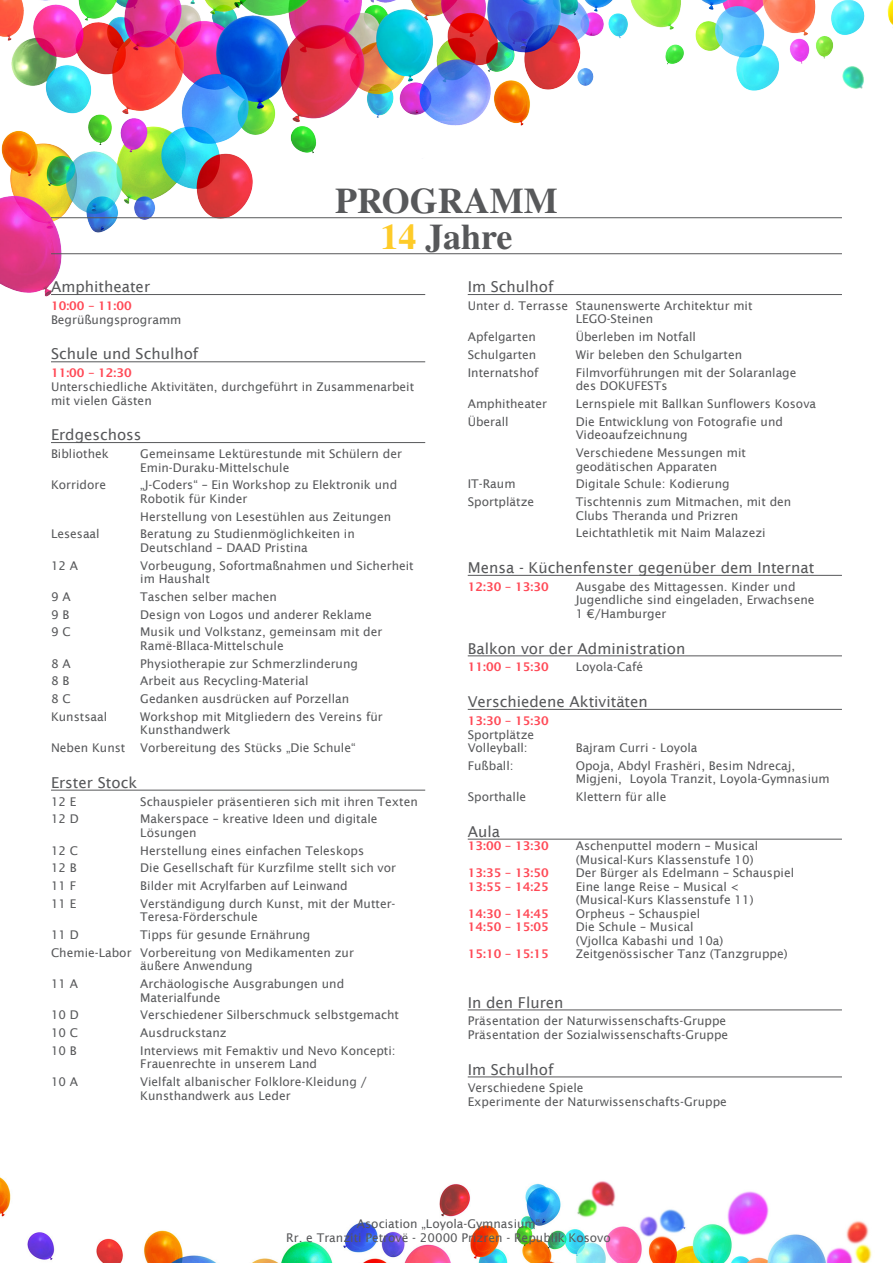
<style>
.page{position:relative;width:893px;height:1263px;background:#fff}
.page>*{position:absolute;margin:0;border:0;box-sizing:border-box;transform-origin:0 0}
.t1{font:700 36px/36px "Times LT Std";color:#57585a;text-align:center}
.t2{font:15px "Lucida Sans";color:#57585a}
.t3{font:12px/13.5px "Lucida Sans";color:#57585a}
.t4{font:600 12px "Lucida Sans";color:#ff4a57}
.s1{color:#fecb29}
</style>
<div class="page">
<img style="left:0;top:1177px;width:872px;height:86px">
<img style="left:0;top:0;width:893px;height:297px">
<hr style="left:51px;top:217px;width:791px;height:1px;background:#57585a">
<hr style="left:51px;top:253px;width:791px;height:1px;background:#57585a">
<hr style="left:51px;top:294px;width:374px;height:1px;background:#57585a">
<hr style="left:51px;top:362px;width:374px;height:1px;background:#57585a">
<hr style="left:51px;top:442px;width:374px;height:1px;background:#57585a">
<hr style="left:51px;top:790px;width:374px;height:1px;background:#57585a">
<hr style="left:468px;top:294px;width:374px;height:1px;background:#57585a">
<hr style="left:468px;top:575px;width:374px;height:1px;background:#57585a">
<hr style="left:468px;top:656px;width:374px;height:1px;background:#57585a">
<hr style="left:468px;top:709px;width:374px;height:1px;background:#57585a">
<hr style="left:468px;top:839px;width:374px;height:1px;background:#57585a">
<hr style="left:468px;top:1010px;width:374px;height:1px;background:#57585a">
<hr style="left:468px;top:1077px;width:374px;height:1px;background:#57585a">
<h1 class="t1" style="left:335px;top:182px;width:224px">PROGRAMM<br><span class="s1">14</span> Jahre</h1>
<p class="t2" style="left:51px;top:278px;width:101px">Amphitheater</p>
<p class="t4" style="left:51px;top:299px;width:82px">10:00 – 11:00</p>
<p class="t3" style="left:51px;top:312px;width:132px">Begrüßungsprogramm</p>
<p class="t2" style="left:51px;top:345px;width:149px">Schule und Schulhof</p>
<p class="t4" style="left:51px;top:366px;width:82px">11:00 – 12:30</p>
<p class="t3" style="left:51px;top:380px;width:365px">Unterschiedliche Aktivitäten, durchgeführt in Zusammenarbeit mit vielen Gästen</p>
<p class="t2" style="left:51px;top:426px;width:92px">Erdgeschoss</p>
<p class="t3" style="left:51px;top:447px;width:59px">Bibliothek</p>
<p class="t3" style="left:140px;top:447px;width:263px">Gemeinsame Lektürestunde mit Schülern der<br>Emin-Duraku-Mittelschule</p>
<p class="t3" style="left:51px;top:478px;width:56px">Korridore</p>
<p class="t3" style="left:140px;top:478px;width:258px">„J-Coders“ – Ein Workshop zu Elektronik und<br>Robotik für Kinder</p>
<p class="t3" style="left:140px;top:509px;width:252px">Herstellung von Lesestühlen aus Zeitungen</p>
<p class="t3" style="left:51px;top:527px;width:50px">Lesesaal</p>
<p class="t3" style="left:140px;top:527px;width:216px">Beratung zu Studienmöglichkeiten in<br>Deutschland – DAAD Pristina</p>
<p class="t3" style="left:51px;top:558px;width:29px">12 A</p>
<p class="t3" style="left:140px;top:558px;width:275px">Vorbeugung, Sofortmaßnahmen und Sicherheit im Haushalt</p>
<p class="t3" style="left:51px;top:589px;width:21px">9 A</p>
<p class="t3" style="left:140px;top:589px;width:138px">Taschen selber machen</p>
<p class="t3" style="left:51px;top:607px;width:20px">9 B</p>
<p class="t3" style="left:140px;top:607px;width:233px">Design von Logos und anderer Reklame</p>
<p class="t3" style="left:51px;top:625px;width:21px">9 C</p>
<p class="t3" style="left:140px;top:625px;width:244px">Musik und Volkstanz, gemeinsam mit der<br>Ramë-Bllaca-Mittelschule</p>
<p class="t3" style="left:51px;top:656px;width:21px">8 A</p>
<p class="t3" style="left:140px;top:656px;width:219px">Physiotherapie zur Schmerzlinderung</p>
<p class="t3" style="left:51px;top:674px;width:20px">8 B</p>
<p class="t3" style="left:140px;top:674px;width:170px">Arbeit aus Recycling-Material</p>
<p class="t3" style="left:51px;top:692px;width:21px">8 C</p>
<p class="t3" style="left:140px;top:692px;width:210px">Gedanken ausdrücken auf Porzellan</p>
<p class="t3" style="left:51px;top:709px;width:58px">Kunstsaal</p>
<p class="t3" style="left:140px;top:709px;width:244px">Workshop mit Mitgliedern des Vereins für<br>Kunsthandwerk</p>
<p class="t3" style="left:51px;top:741px;width:306px">Neben Kunst Vorbereitung des Stücks „Die Schule“</p>
<p class="t2" style="left:51px;top:773px;width:88px">Erster Stock</p>
<p class="t3" style="left:51px;top:794px;width:27px">12 E</p>
<p class="t3" style="left:140px;top:794px;width:279px">Schauspieler präsentieren sich mit ihren Texten</p>
<p class="t3" style="left:51px;top:812px;width:29px">12 D</p>
<p class="t3" style="left:140px;top:812px;width:239px">Makerspace – kreative Ideen und digitale<br>Lösungen</p>
<p class="t3" style="left:51px;top:843px;width:29px">12 C</p>
<p class="t3" style="left:140px;top:843px;width:225px">Herstellung eines einfachen Teleskops</p>
<p class="t3" style="left:51px;top:861px;width:27px">12 B</p>
<p class="t3" style="left:140px;top:861px;width:257px">Die Gesellschaft für Kurzfilme stellt sich vor</p>
<p class="t3" style="left:51px;top:879px;width:27px">11 F</p>
<p class="t3" style="left:140px;top:879px;width:209px">Bilder mit Acrylfarben auf Leinwand</p>
<p class="t3" style="left:51px;top:896px;width:27px">11 E</p>
<p class="t3" style="left:140px;top:896px;width:257px">Verständigung durch Kunst, mit der Mutter-<br>Teresa-Förderschule</p>
<p class="t3" style="left:51px;top:928px;width:29px">11 D</p>
<p class="t3" style="left:51px;top:926px;width:304px;line-height:17.7px;text-indent:89px">Tipps für gesunde Ernährung<br>Chemie-Labor Vorbereitung von Medikamenten zur</p>
<p class="t3" style="left:140px;top:959px;width:114px">äußere Anwendung</p>
<p class="t3" style="left:51px;top:977px;width:29px">11 A</p>
<p class="t3" style="left:140px;top:977px;width:205px">Archäologische Ausgrabungen und<br>Materialfunde</p>
<p class="t3" style="left:51px;top:1008px;width:29px">10 D</p>
<p class="t3" style="left:140px;top:1008px;width:260px">Verschiedener Silberschmuck selbstgemacht</p>
<p class="t3" style="left:51px;top:1026px;width:29px">10 C</p>
<p class="t3" style="left:140px;top:1026px;width:88px">Ausdruckstanz</p>
<p class="t3" style="left:51px;top:1043px;width:27px">10 B</p>
<p class="t3" style="left:140px;top:1043px;width:257px">Interviews mit Femaktiv und Nevo Koncepti:<br>Frauenrechte in unserem Land</p>
<p class="t3" style="left:51px;top:1075px;width:29px">10 A</p>
<p class="t3" style="left:140px;top:1075px;width:228px">Vielfalt albanischer Folklore-Kleidung /<br>Kunsthandwerk aus Leder</p>
<p class="t2" style="left:468px;top:278px;width:87px">Im Schulhof</p>
<p class="t3" style="left:576px;top:299px;width:178px;text-indent:-108px">Unter d. Terrasse Staunenswerte Architektur mit<br>LEGO-Steinen</p>
<p class="t3" style="left:468px;top:330px;width:70px">Apfelgarten</p>
<p class="t3" style="left:576px;top:330px;width:122px">Überleben im Notfall</p>
<p class="t3" style="left:468px;top:348px;width:70px">Schulgarten</p>
<p class="t3" style="left:576px;top:348px;width:168px">Wir beleben den Schulgarten</p>
<p class="t3" style="left:468px;top:365px;width:72px">Internatshof</p>
<p class="t3" style="left:576px;top:365px;width:222px">Filmvorführungen mit der Solaranlage des DOKUFESTs</p>
<p class="t3" style="left:468px;top:397px;width:81px">Amphitheater</p>
<p class="t3" style="left:576px;top:397px;width:242px">Lernspiele mit Ballkan Sunflowers Kosova</p>
<p class="t3" style="left:468px;top:414px;width:43px">Überall</p>
<p class="t3" style="left:576px;top:414px;width:209px">Die Entwicklung von Fotografie und<br>Videoaufzeichnung</p>
<p class="t3" style="left:576px;top:446px;width:172px">Verschiedene Messungen mit geodätischen Apparaten</p>
<p class="t3" style="left:468px;top:477px;width:49px">IT-Raum</p>
<p class="t3" style="left:576px;top:477px;width:155px">Digitale Schule: Kodierung</p>
<p class="t3" style="left:468px;top:495px;width:68px">Sportplätze</p>
<p class="t3" style="left:576px;top:495px;width:217px">Tischtennis zum Mitmachen, mit den<br>Clubs Theranda und Prizren</p>
<p class="t3" style="left:576px;top:526px;width:191px">Leichtathletik mit Naim Malazezi</p>
<p class="t2" style="left:468px;top:558px;width:348px">Mensa - Küchenfenster gegenüber dem Internat</p>
<p class="t4" style="left:468px;top:579px;width:82px">12:30 – 13:30</p>
<p class="t3" style="left:576px;top:579px;width:240px">Ausgabe des Mittagessen. Kinder und<br>Jugendliche sind eingeladen, Erwachsene<br>1 €/Hamburger</p>
<p class="t2" style="left:468px;top:639px;width:219px">Balkon vor der Administration</p>
<p class="t4" style="left:468px;top:660px;width:82px">11:00 – 15:30</p>
<p class="t3" style="left:576px;top:660px;width:69px">Loyola-Café</p>
<p class="t2" style="left:468px;top:692px;width:182px">Verschiedene Aktivitäten</p>
<p class="t4" style="left:468px;top:713px;width:82px">13:30 – 15:30</p>
<p class="t3" style="left:468px;top:727px;width:68px">Sportplätze<br>Volleyball:</p>
<p class="t3" style="left:576px;top:741px;width:123px">Bajram Curri - Loyola</p>
<p class="t3" style="left:468px;top:758px;width:47px">Fußball:</p>
<p class="t3" style="left:576px;top:758px;width:256px">Opoja, Abdyl Frashëri, Besim Ndrecaj,<br>Migjeni, Loyola Tranzit, Loyola-Gymnasium</p>
<p class="t3" style="left:468px;top:790px;width:60px">Sporthalle</p>
<p class="t3" style="left:576px;top:790px;width:92px">Klettern für alle</p>
<p class="t2" style="left:468px;top:822px;width:34px">Aula</p>
<p class="t4" style="left:468px;top:839px;width:82px">13:00 – 13:30</p>
<p class="t3" style="left:576px;top:839px;width:184px">Aschenputtel modern – Musical (Musical-Kurs Klassenstufe 10)</p>
<p class="t4" style="left:468px;top:866px;width:82px">13:35 – 13:50</p>
<p class="t3" style="left:576px;top:866px;width:220px">Der Bürger als Edelmann – Schauspiel</p>
<p class="t4" style="left:468px;top:879px;width:82px">13:55 – 14:25</p>
<p class="t3" style="left:576px;top:879px;width:179px">Eine lange Reise – Musical &lt; (Musical-Kurs Klassenstufe 11)</p>
<p class="t4" style="left:468px;top:906px;width:82px">14:30 – 14:45</p>
<p class="t3" style="left:576px;top:906px;width:126px">Orpheus – Schauspiel</p>
<p class="t4" style="left:468px;top:920px;width:82px">14:50 – 15:05</p>
<p class="t3" style="left:576px;top:920px;width:149px">Die Schule – Musical (Vjollca Kabashi und 10a)</p>
<p class="t4" style="left:468px;top:947px;width:82px">15:10 – 15:15</p>
<p class="t3" style="left:576px;top:947px;width:213px">Zeitgenössischer Tanz (Tanzgruppe)</p>
<p class="t2" style="left:468px;top:993px;width:97px">In den Fluren</p>
<p class="t3" style="left:468px;top:1014px;width:262px">Präsentation der Naturwissenschafts-Gruppe<br>Präsentation der Sozialwissenschafts-Gruppe</p>
<p class="t2" style="left:468px;top:1060px;width:87px">Im Schulhof</p>
<p class="t3" style="left:468px;top:1081px;width:261px">Verschiedene Spiele<br>Experimente der Naturwissenschafts-Gruppe</p>
<p class="t3" style="left:286px;top:1217px;width:326px;text-align:center">Asociation „Loyola-Gymnasium“<br>Rr. e Tranziti Petrovë - 20000 Prizren - Republik Kosovo</p>
</div>
